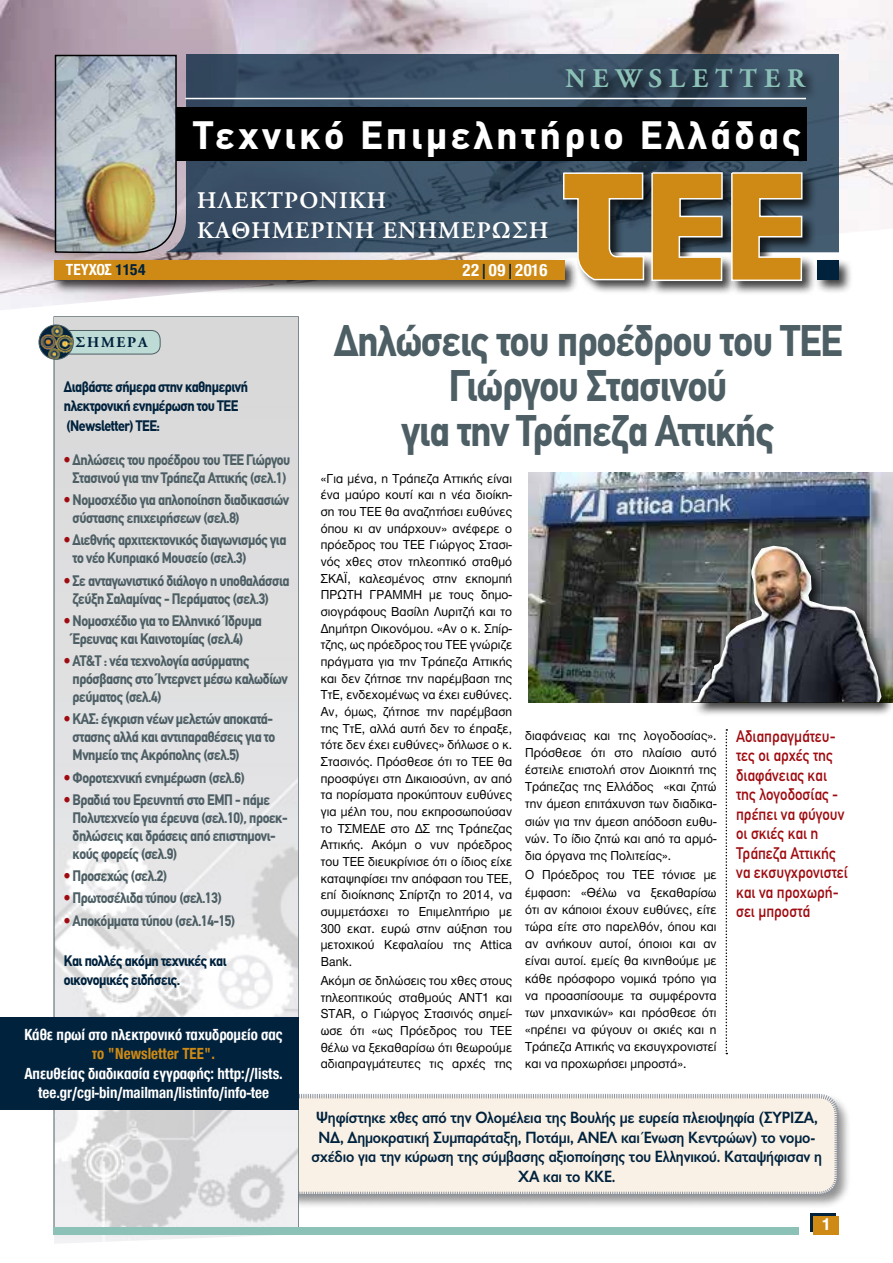
<style>
.page{position:relative;width:893px;height:1263px;background:#fff}
.page>*{position:absolute;margin:0;border:0;box-sizing:border-box;transform-origin:0 0}
.t1{font:700 43.5px/45px "CF Din";letter-spacing:-.02em;color:#4d5f65;text-align:center;scale:.9 1}
.t2{font:700 39px "CF Din";letter-spacing:.1em;color:#fff}
.t3{font:700 27px "CF Garamond";letter-spacing:.26em;color:#8cc1b8}
.t4{font:500 24px/30px "CF Garamond";letter-spacing:.05em;color:#fff}
.t5{font:700 condensed 18px "Helvetica Neue Greek";color:#fff}
.t6{font:700 18px "Helvetica Neue Greek";color:#fff}
.t7{font:16.5px/19.5px "Gill Sans Hel Demi";letter-spacing:-.01em;color:#00223d;text-align:center;scale:.9 1}
.t8{font:16.5px/19.5px "CF Din";color:#9f0b10;scale:.9 1}
.t9{font:700 condensed 16.5px/19.5px "Helvetica Neue Greek";color:#fff;text-align:center;scale:.96 1}
.t10{font:700 condensed 16.5px "Helvetica Neue Greek";color:#ce8a14;scale:.96 1}
.t11{font:700 condensed 16.5px "Helvetica Neue Greek";color:#fff}
.t12{font:700 15px/18px "CF Din";letter-spacing:-.03em;color:#4d5f65;scale:.9 1}
.t13{font:700 15px/19.5px "CF Din";letter-spacing:-.03em;color:#00223d;scale:.9 1}
.t14{font:700 15px "CF Garamond";letter-spacing:.12em;color:#00223d}
.t15{font:13.5px/16.6px "Helvetica Neue Greek";letter-spacing:.01em;color:#000;text-align:justify;scale:.95 1}
.s1{color:#00223d}
.s2{color:#9f0b10}
</style>
<div class="page">
<div style="left:274px;top:1092px;width:579px;height:118px;background:#000;opacity:.75"></div>
<svg style="left:299px;top:1093px;width:541px;height:104px;background:#f3ebe1"></svg>
<img style="left:0;top:0;width:893px;height:310px">
<img style="left:54px;top:317px;width:244px;height:926px">
<div style="left:810px;top:1214px;width:26px;height:18px;background:#00223d"></div>
<svg style="left:181px;top:54px;width:658px;height:198px;background:#3c5267"></svg>
<div style="left:52px;top:258px;width:527px;height:36px;background:#000;opacity:.75"></div>
<div style="left:54px;top:260px;width:510px;height:20px;background:#ce8a14"></div>
<div style="left:815px;top:258px;width:38px;height:36px;background:#000;opacity:.75"></div>
<div style="left:817px;top:260px;width:22px;height:20px;background:#00223d"></div>
<div style="left:813px;top:1216px;width:26px;height:18px;background:#ce8a14"></div>
<div style="left:561px;top:170px;width:97px;height:124px;background:#000;opacity:.75"></div>
<svg style="left:562px;top:171px;width:83px;height:110px;background:#a08146"></svg>
<div style="left:649px;top:170px;width:88px;height:125px;background:#000;opacity:.75"></div>
<svg style="left:651px;top:171px;width:72px;height:111px;background:#b48839"></svg>
<div style="left:729px;top:170px;width:88px;height:125px;background:#000;opacity:.75"></div>
<svg style="left:730px;top:171px;width:73px;height:111px;background:#b3883a"></svg>
<div style="left:565px;top:67px;width:254px;height:35px;background:#000;opacity:.75"></div>
<div style="left:166px;top:107px;width:641px;height:54px;background:#000"></div>
<img style="left:53px;top:54px;width:128px;height:200px">
<hr style="left:185px;top:98px;width:621px;height:1px;background:#fff">
<hr style="left:54px;top:350px;width:1px;height:884px;background:#4d5f65">
<div style="left:53px;top:1227px;width:746px;height:7px;background:#8cc1b8"></div>
<svg style="left:726px;top:729px;width:1px;height:325px"></svg>
<div style="left:45px;top:330px;width:115px;height:24px;background:#bfdbd6;border-radius:9px"></div>
<div style="left:45px;top:330px;width:116px;height:24px;border:1px solid #4d5f65;border-radius:9px"></div>
<img style="left:39px;top:325px;width:34px;height:34px;border-radius:17px">
<div style="left:39px;top:325px;width:35px;height:35px;border:1px solid #4d5f65;border-radius:50%"></div>
<div style="left:0;top:1017px;width:299px;height:93px;background:#00223d"></div>
<img style="left:528px;top:472px;width:365px;height:230px">
<div style="left:691px;top:544px;width:202px;height:172px;background:#000;opacity:.75"></div>
<img style="left:692px;top:546px;width:189px;height:156px">
<h3 class="t3" style="left:565px;top:65px;width:241px">NEWSLETTER</h3>
<h2 class="t2" style="left:194px;top:114px;width:609px">Τεχνικό Επιμελητήριο Ελλάδας</h2>
<h3 class="t4" style="left:197px;top:186px;width:353px">ΗΛΕΚΤΡΟΝΙΚΗ<br>ΚΑΘΗΜΕΡΙΝΗ ΕΝΗΜΕΡΩΣΗ</h3>
<p class="t11" style="left:66px;top:261px;width:81px">ΤΕΥΧΟΣ <span class="s1">1154</span></p>
<h3 class="t5" style="left:462px;top:261px;width:87px">22<span class="s1">|</span>09<span class="s1">|</span>2016</h3>
<p class="t14" style="left:76px;top:335px;width:73px">ΣΗΜΕΡΑ</p>
<h1 class="t1" style="left:334px;top:319px;width:566px">Δηλώσεις του προέδρου του ΤΕΕ<br>Γιώργου Στασινού<br>για την Τράπεζα Αττικής</h1>
<p class="t13" style="left:64px;top:377px;width:206px">Διαβάστε σήμερα στην καθημερινή ηλεκτρονική ενημέρωση του ΤΕΕ (Newsletter) TEE:</p>
<p class="t12" style="left:64px;top:451px;width:253px;text-align:center"><span class="s2">•</span> Δηλώσεις του προέδρου του ΤΕΕ Γιώργου<br>Στασινού για την Τράπεζα Αττικής (σελ.1)</p>
<p class="t12" style="left:73px;top:491px;width:242px;text-indent:-9px"><span class="s2">•</span> Νομοσχέδιο για απλοποίηση διαδικασιών σύστασης επιχειρήσεων (σελ.8)</p>
<p class="t12" style="left:73px;top:531px;width:239px;text-indent:-9px"><span class="s2">•</span> Διεθνής αρχιτεκτονικός διαγωνισμός για το νέο Κυπριακό Μουσείο (σελ.3)</p>
<p class="t12" style="left:73px;top:572px;width:242px;text-indent:-9px"><span class="s2">•</span> Σε ανταγωνιστικό διάλογο η υποθαλάσσια ζεύξη Σαλαμίνας - Περάματος (σελ.3)</p>
<p class="t12" style="left:73px;top:612px;width:212px;text-indent:-9px"><span class="s2">•</span> Νομοσχέδιο για το Ελληνικό Ίδρυμα<br>Έρευνας και Καινοτομίας (σελ.4)</p>
<p class="t12" style="left:73px;top:652px;width:241px;text-indent:-9px"><span class="s2">•</span> AT&amp;T : νέα τεχνολογία ασύρματης πρόσβασης στο Ίντερνετ μέσω καλωδίων ρεύματος (σελ.4)</p>
<p class="t12" style="left:73px;top:710px;width:227px;text-indent:-9px"><span class="s2">•</span> ΚΑΣ: έγκριση νέων μελετών αποκατά&shy;στασης αλλά και αντιπαραθέσεις για το<br>Μνημείο της Ακρόπολης (σελ.5)</p>
<p class="t12" style="left:64px;top:769px;width:203px"><span class="s2">•</span> Φοροτεχνική ενημέρωση (σελ.6)</p>
<p class="t12" style="left:73px;top:791px;width:241px;text-indent:-9px"><span class="s2">•</span> Βραδιά του Ερευνητή στο ΕΜΠ - πάμε Πολυτεχνείο για έρευνα (σελ.10), προεκ&shy;δηλώσεις και δράσεις από επιστημονι&shy;κούς φορείς (σελ.9)</p>
<p class="t12" style="left:64px;top:867px;width:116px"><span class="s2">•</span> Προσεχώς (σελ.2)</p>
<p class="t12" style="left:64px;top:889px;width:177px"><span class="s2">•</span> Πρωτοσέλιδα τύπου (σελ.13)</p>
<p class="t12" style="left:64px;top:911px;width:192px"><span class="s2">•</span> Αποκόμματα τύπου (σελ.14-15)</p>
<p class="t13" style="left:64px;top:951px;width:183px">Και πολλές ακόμη τεχνικές και οικονομικές ειδήσεις.</p>
<p class="t15" style="left:321px;top:470px;width:203px">«Για μένα, η Τράπεζα Αττικής είναι ένα μαύρο κουτί και η νέα διοίκη&shy;ση του ΤΕΕ θα αναζητήσει ευθύνες όπου κι αν υπάρχουν» ανέφερε ο πρόεδρος του ΤΕΕ Γιώργος Στασι&shy;νός χθες στον τηλεοπτικό σταθμό ΣΚΑΪ, καλεσμένος στην εκπομπή ΠΡΩΤΗ ΓΡΑΜΜΗ με τους δημο&shy;σιογράφους Βασίλη Λυριτζή και το Δημήτρη Οικονόμου. «Αν ο κ. Σπίρ&shy;τζης, ως πρόεδρος του ΤΕΕ γνώριζε πράγματα για την Τράπεζα Αττικής και δεν ζήτησε την παρέμβαση της ΤτΕ, ενδεχομένως να έχει ευθύνες.<br>Αν, όμως, ζήτησε την παρέμβαση της ΤτΕ, αλλά αυτή δεν το έπραξε, τότε δεν έχει ευθύνες» δήλωσε ο κ.<br>Στασινός. Πρόσθεσε ότι το ΤΕΕ θα προσφύγει στη Δικαιοσύνη, αν από τα πορίσματα προκύπτουν ευθύνες για μέλη του, που εκπροσωπούσαν το ΤΣΜΕΔΕ στο ΔΣ της Τράπεζας Αττικής. Ακόμη ο νυν πρόεδρος του ΤΕΕ διευκρίνισε ότι ο ίδιος είχε καταψηφίσει την απόφαση του ΤΕΕ, επί διοίκησης Σπίρτζη το 2014, να συμμετάσχει το Επιμελητήριο με 300 εκατ. ευρώ στην αύξηση του μετοχικού Κεφαλαίου της Attica Bank.</p>
<p class="t15" style="left:321px;top:972px;width:203px">Ακόμη σε δηλώσεις του χθες στους τηλεοπτικούς σταθμούς ANT1 και STAR, ο Γιώργος Στασινός σημεί&shy;ωσε ότι «ως Πρόεδρος του ΤΕΕ θέλω να ξεκαθαρίσω ότι θεωρούμε αδιαπραγμάτευτες τις αρχές της</p>
<p class="t8" style="left:736px;top:726px;width:125px">Αδιαπραγμάτευ&shy;τες οι αρχές της διαφάνειας και της λογοδοσίας - πρέπει να φύγουν οι σκιές και η<br>Τράπεζα Αττικής να εκσυγχρονιστεί και να προχωρή&shy;σει μπροστά</p>
<p class="t15" style="left:525px;top:727px;width:203px;line-height:17.2px">διαφάνειας και της λογοδοσίας».<br>Πρόσθεσε ότι στο πλαίσιο αυτό έστειλε επιστολή στον Διοικητή της Τράπεζας της Ελλάδος «και ζητώ την άμεση επιτάχυνση των διαδικα&shy;σιών για την άμεση απόδοση ευθυ&shy;νών. Το ίδιο ζητώ και από τα αρμό&shy;δια όργανα της Πολιτείας».</p>
<p class="t15" style="left:525px;top:866px;width:203px;line-height:17.2px">Ο Πρόεδρος του ΤΕΕ τόνισε με έμφαση: «Θέλω να ξεκαθαρίσω ότι αν κάποιοι έχουν ευθύνες, είτε τώρα είτε στο παρελθόν, όπου και αν ανήκουν αυτοί, όποιοι και αν είναι αυτοί. εμείς θα κινηθούμε με κάθε πρόσφορο νομικά τρόπο για να προασπίσουμε τα συμφέροντα των μηχανικών» και πρόσθεσε ότι «πρέπει να φύγουν οι σκιές και η Τράπεζα Αττικής να εκσυγχρονιστεί και να προχωρήσει μπροστά».</p>
<p class="t9" style="left:25px;top:1024px;width:270px">Κάθε πρωί στο ηλεκτρονικό ταχυδρομείο σας</p>
<p class="t10" style="left:92px;top:1045px;width:130px">το "Newsletter ΤΕΕ".</p>
<p class="t9" style="left:24px;top:1063px;width:271px">Απευθείας διαδικασία εγγραφής: http://lists. tee.gr/cgi-bin/mailman/listinfo/info-tee</p>
<p class="t7" style="left:312px;top:1108px;width:569px">Ψηφίστηκε χθες από την Ολομέλεια της Βουλής με ευρεία πλειοψηφία (ΣΥΡΙΖΑ, ΝΔ, Δημοκρατική Συμπαράταξη, Ποτάμι, ΑΝΕΛ και Ένωση Κεντρώων) το νομο&shy;σχέδιο για την κύρωση της σύμβασης αξιοποίησης του Ελληνικού. Καταψήφισαν η ΧΑ και το ΚΚΕ.</p>
<h3 class="t6" style="left:821px;top:1215px;width:11px">1</h3>
</div>
